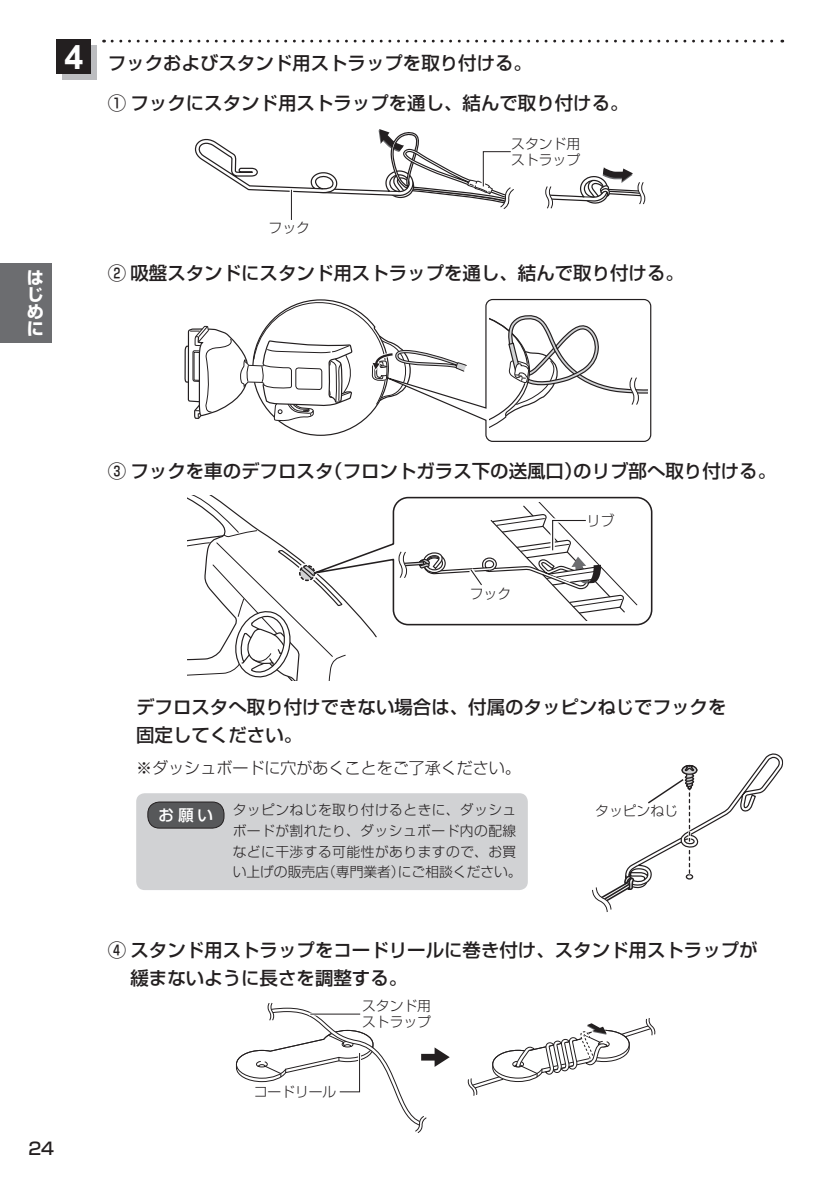
<style>
.page{position:relative;width:840px;height:1191px;background:#fff}
.page>*{position:absolute;margin:0;border:0;box-sizing:border-box;transform-origin:0 0}
.t1{font:18.4px/28.4px "Shin Go Pro Medium 90 msp RKSJ H";color:#231f20}
.t2{font:17px/17px "Shin Go Pro Bold 90 msp RKSJ H";color:#fff;text-align:justify}
.t3{font:17px "Shin Go Pro Medium 90 msp RKSJ H";color:#231f20}
.t4{font:16px "Shin Go Pro Light 90 msp RKSJ H";color:#231f20}
.t5{font:15.6px "Shin Go Pro Medium 90 msp RKSJ H";color:#fff}
.t6{font:13.8px/20.6px "Shin Go Pro Light 90 msp RKSJ H";letter-spacing:.035em;color:#231f20}
.t7{font:13.8px/16.4px "Shin Go Pro Light 90 msp RKSJ H";color:#231f20}
.t8{font:12.8px "Shin Go Pro Light 90 msp RKSJ H";color:#231f20}
.t9{font:10.4px/13.4px "Shin Go Pro Light 90 msp RKSJ H";letter-spacing:-.11em;color:#231f20}
.t10{font:10.4px "Shin Go Pro Light 90 msp RKSJ H";letter-spacing:-.16em;color:#231f20}
.t11{font:8.4px/11px "Shin Go Pro Light 90 msp RKSJ H";letter-spacing:-.095em;color:#231f20}
</style>
<div class="page">
<div style="left:0;top:264px;width:51px;height:79px;background:#6c6d70"></div>
<svg style="left:467px;top:1018px;width:188px;height:78px"></svg>
<svg style="left:236px;top:1002px;width:213px;height:131px"></svg>
<div style="left:252px;top:1084px;width:85px;height:14px;background:#fff"></div>
<div style="left:362px;top:998px;width:73px;height:33px;background:#fff"></div>
<svg style="left:545px;top:167px;width:99px;height:42px"></svg>
<svg style="left:195px;top:129px;width:319px;height:80px"></svg>
<svg style="left:289px;top:190px;width:4px;height:30px"></svg>
<hr style="left:291px;top:190px;width:1px;height:30px;background:#231f20">
<div style="left:511px;top:137px;width:73px;height:31px;background:#fff"></div>
<svg style="left:112px;top:40px;width:670px;height:3px"></svg>
<div style="left:62px;top:45px;width:34px;height:34px;background:#bcbdc0"></div>
<div style="left:57px;top:40px;width:34px;height:34px;background:#231f20"></div>
<svg style="left:187px;top:495px;width:190px;height:186px"></svg>
<svg style="left:286px;top:495px;width:91px;height:132px"></svg>
<svg style="left:298px;top:496px;width:354px;height:130px"></svg>
<svg style="left:398px;top:502px;width:239px;height:118px"></svg>
<div style="left:469px;top:586px;width:46px;height:15px;background:#fff"></div>
<div style="left:586px;top:514px;width:40px;height:17px;background:#fff"></div>
<svg style="left:184px;top:299px;width:183px;height:137px"></svg>
<svg style="left:367px;top:299px;width:284px;height:143px"></svg>
<svg style="left:489px;top:310px;width:157px;height:129px"></svg>
<div style="left:136px;top:793px;width:391px;height:97px;background:#d1d2d4;border-radius:9px"></div>
<div style="left:148px;top:802px;width:76px;height:26px;background:#57585a;border-radius:12px"></div>
<div style="left:147px;top:801px;width:77px;height:27px;border:1px solid #231f20;border-radius:12px"></div>
<svg style="left:592px;top:753px;width:190px;height:159px"></svg>
<p class="t2" style="left:27px;top:272px;width:18px">はじめに</p>
<p class="t3" style="left:28px;top:1142px;width:27px">24</p>
<p class="t1" style="left:108px;top:46px;width:522px;line-height:39.6px">フックおよびスタンド用ストラップを取り付ける。<br>① フックにスタンド用ストラップを通し、結んで取り付ける。</p>
<p class="t6" style="left:268px;top:219px;width:43px">フック</p>
<p class="t10" style="left:276px;top:222px;width:29px">フック</p>
<p class="t7" style="left:511px;top:138px;width:70px">スタンド用ストラップ</p>
<p class="t9" style="left:514px;top:140px;width:49px">スタンド用ストラップ</p>
<p class="t1" style="left:108px;top:261px;width:577px">② 吸盤スタンドにスタンド用ストラップを通し、結んで取り付ける。</p>
<p class="t1" style="left:108px;top:459px;width:669px">③ フックを車のデフロスタ（フロントガラス下の送風口）のリブ部へ取り付ける。</p>
<p class="t8" style="left:471px;top:588px;width:35px">フック</p>
<p class="t6" style="left:469px;top:585px;width:43px">フック</p>
<p class="t8" style="left:586px;top:517px;width:25px">リブ</p>
<p class="t1" style="left:136px;top:695px;width:591px">デフロスタへ取り付けできない場合は、付属のタッピンねじでフックを固定してください。</p>
<p class="t4" style="left:136px;top:762px;width:386px">※ ダッシュボードに穴があくことをご了承ください。</p>
<p class="t6" style="left:595px;top:802px;width:84px">タッピンねじ</p>
<p class="t6" style="left:232px;top:801px;width:290px">タッピンねじを取り付けるときに、ダッシュボードが割れたり、ダッシュボード内の配線などに干渉する可能性がありますので、お買い上げの販売店（専門業者）にご相談ください。</p>
<p class="t5" style="left:158px;top:809px;width:56px">お 願 い</p>
<p class="t1" style="left:130px;top:938px;width:628px;text-indent:-23px">④ スタンド用ストラップをコードリールに巻き付け、スタンド用ストラップが緩まないように長さを調整する。</p>
<p class="t6" style="left:253px;top:1083px;width:84px">コードリール</p>
<p class="t11" style="left:284px;top:1087px;width:48px">コードリール</p>
<p class="t7" style="left:362px;top:999px;width:70px">スタンド用ストラップ</p>
<p class="t11" style="left:362px;top:1007px;width:40px">スタンド用ストラップ</p>
</div>
